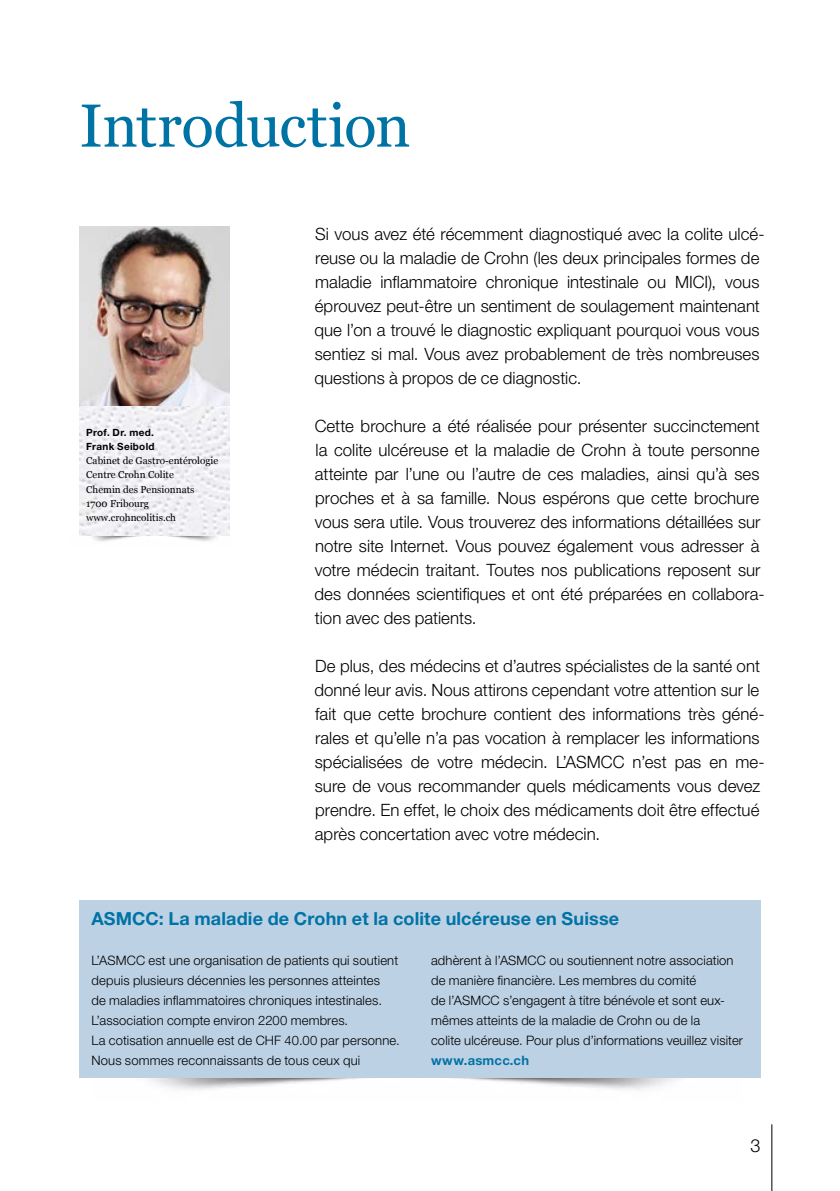
<style>
.page{position:relative;width:840px;height:1191px;background:#fff}
.page>*{position:absolute;margin:0;border:0;box-sizing:border-box;transform-origin:0 0}
.t1{font:60.6px "Georgia";letter-spacing:-.01em;color:#0073a5}
.t2{font:700 18px "Helvetica Neue LT Pro";letter-spacing:.01em;color:#0073a5}
.t3{font:300 18px "Helvetica Neue LT";color:#000}
.t4{font:300 17px/24px "Helvetica Neue LT Pro";color:#000}
.t5{font:300 13px/20px "Helvetica Neue LT Pro";letter-spacing:.01em;color:#000}
.t6{font:700 13px "Helvetica Neue LT Pro";letter-spacing:.02em;color:#0073a5}
.t7{font:10px/14.2px "Georgia";color:#000}
.t8{font:700 10px/14.2px "Helvetica Neue LT Pro";letter-spacing:.03em;color:#000}
</style>
<div class="page">
<hr style="left:770px;top:1124px;width:1px;height:67px;background:#000">
<img style="left:92px;top:535px;width:138px;height:7px">
<img style="left:79px;top:226px;width:150px;height:310px">
<div style="left:79px;top:899px;width:681px;height:178px;background:#bdd1e4"></div>
<h1 class="t1" style="left:79px;top:81px;width:332px">Introduction</h1>
<p class="t8" style="left:86px;top:425px;width:70px">Prof. Dr. med.<br>Frank Seibold</p>
<p class="t7" style="left:86px;top:453px;width:133px">Cabinet de Gastro-entérologie<br>Centre Crohn Colite<br>Chemin des Pensionnats<br>1700 Fribourg www.crohncolitis.ch</p>
<p class="t4" style="left:314px;top:222px;width:451px">Si vous avez été récemment diagnostiqué avec la colite ulcé&shy;reuse ou la maladie de Crohn (les deux principales formes de maladie inflammatoire chronique intestinale ou MICI), vous éprouvez peut-être un sentiment de soulagement maintenant que l’on a trouvé le diagnostic expliquant pourquoi vous vous sentiez si mal. Vous avez probablement de très nombreuses questions à propos de ce diagnostic.</p>
<p class="t4" style="left:314px;top:414px;width:451px">Cette brochure a été réalisée pour présenter succinctement la colite ulcéreuse et la maladie de Crohn à toute personne atteinte par l’une ou l’autre de ces maladies, ainsi qu’à ses proches et à sa famille. Nous espérons que cette brochure vous sera utile. Vous trouverez des informations détaillées sur notre site Internet. Vous pouvez également vous adresser à votre médecin traitant. Toutes nos publications reposent sur des données scientifiques et ont été préparées en collabora&shy;tion avec des patients.</p>
<p class="t4" style="left:314px;top:654px;width:451px">De plus, des médecins et d’autres spécialistes de la santé ont donné leur avis. Nous attirons cependant votre attention sur le fait que cette brochure contient des informations très géné&shy;rales et qu’elle n’a pas vocation à remplacer les informations spécialisées de votre médecin. L’ASMCC n’est pas en me&shy;sure de vous recommander quels médicaments vous devez prendre. En effet, le choix des médicaments doit être effectué après concertation avec votre médecin.</p>
<p class="t2" style="left:91px;top:907px;width:529px">ASMCC: La maladie de Crohn et la colite ulcéreuse en Suisse</p>
<p class="t5" style="left:91px;top:949px;width:309px">L’ASMCC est une organisation de patients qui soutient depuis plusieurs décennies les personnes atteintes<br>de maladies inflammatoires chroniques intestinales.<br>L’association compte environ 2200 membres.<br>La cotisation annuelle est de CHF 40.00 par personne.<br>Nous sommes reconnaissants de tous ceux qui</p>
<p class="t5" style="left:431px;top:949px;width:313px">adhèrent à l’ASMCC ou soutiennent notre association de manière financière. Les membres du comité<br>de l’ASMCC s’engagent à titre bénévole et sont eux&shy;mêmes atteints de la maladie de Crohn ou de la<br>colite ulcéreuse. Pour plus d’informations veuillez visiter</p>
<p class="t6" style="left:431px;top:1052px;width:99px">www.asmcc.ch</p>
<p class="t3" style="left:750px;top:1135px;width:12px">3</p>
</div>
